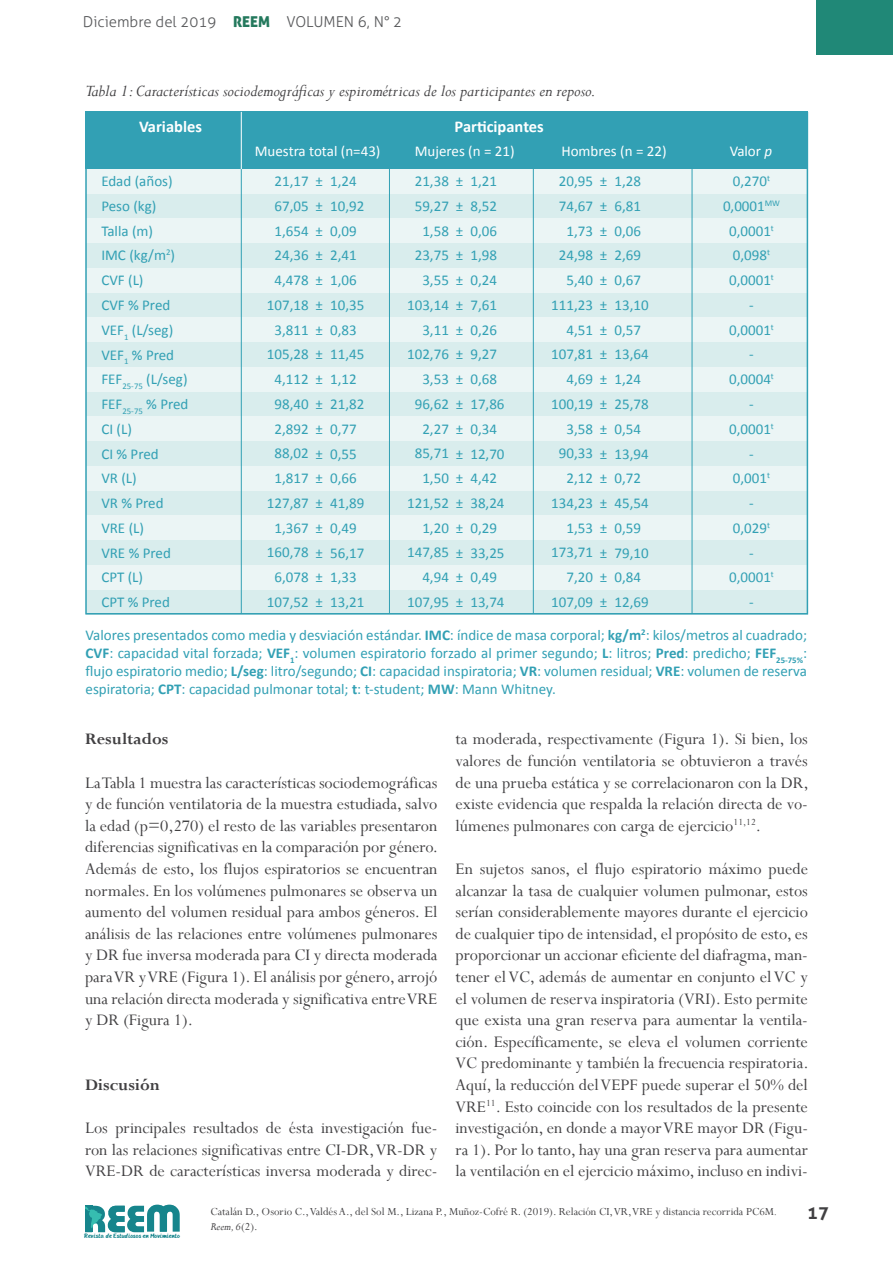
<style>
.page{position:relative;width:893px;height:1263px;background:#fff}
.page>*{position:absolute;margin:0;border:0;box-sizing:border-box;transform-origin:0 0}
.t1{font:18px/21.6px "Perpetua";color:#414042;text-align:justify}
.t2{font:italic 18px "Perpetua";color:#414042}
.t3{font:700 18px "Perpetua";color:#414042}
.t4{font:700 18px "Aller";color:#414042}
.t5{font:700 16.5px "Calibri";color:#fff}
.t6{font:15px/24.8px "Calibri";color:#32a0b4;text-align:justify}
.t7{font:15px "Calibri";color:#fff}
.t8{font:300 15px "Aller";color:#58595b}
.t9{font:12px/14.4px "Perpetua";color:#414042}
.t10{font:6.45px "HANDYHANDY";color:#16858c}
.s1{font-family:"Aller Display";font-weight:400;color:#24795d}
.s2{font-style:italic}
.s3{font-weight:700}
</style>
<div class="page">
<div style="left:816px;top:0;width:77px;height:54px;background:#208877"></div>
<svg style="left:85px;top:1204px;width:95px;height:28px"></svg>
<div style="left:86px;top:194px;width:721px;height:25px;background:#d9eded"></div>
<div style="left:86px;top:392px;width:721px;height:24px;background:#d9eded"></div>
<div style="left:86px;top:293px;width:721px;height:25px;background:#d9eded"></div>
<div style="left:86px;top:491px;width:721px;height:24px;background:#d9eded"></div>
<div style="left:86px;top:243px;width:721px;height:25px;background:#d9eded"></div>
<div style="left:86px;top:441px;width:721px;height:25px;background:#d9eded"></div>
<div style="left:86px;top:342px;width:721px;height:25px;background:#d9eded"></div>
<div style="left:86px;top:540px;width:721px;height:25px;background:#d9eded"></div>
<div style="left:86px;top:590px;width:721px;height:24px;background:#d9eded"></div>
<div style="left:86px;top:169px;width:721px;height:25px;background:#ebf5f5"></div>
<div style="left:86px;top:367px;width:721px;height:25px;background:#ebf5f5"></div>
<div style="left:86px;top:268px;width:721px;height:25px;background:#ebf5f5"></div>
<div style="left:86px;top:466px;width:721px;height:25px;background:#ebf5f5"></div>
<div style="left:86px;top:219px;width:721px;height:24px;background:#ebf5f5"></div>
<div style="left:86px;top:416px;width:721px;height:25px;background:#ebf5f5"></div>
<div style="left:86px;top:318px;width:721px;height:24px;background:#ebf5f5"></div>
<div style="left:86px;top:515px;width:721px;height:25px;background:#ebf5f5"></div>
<div style="left:86px;top:565px;width:721px;height:25px;background:#ebf5f5"></div>
<div style="left:85px;top:112px;width:723px;height:57px;background:#32a0b4"></div>
<hr style="left:241px;top:166px;width:1px;height:448px;background:#32a0b4">
<hr style="left:241px;top:112px;width:1px;height:57px;background:#fff">
<hr style="left:692px;top:166px;width:1px;height:448px;background:#32a0b4">
<hr style="left:533px;top:166px;width:1px;height:448px;background:#32a0b4">
<hr style="left:389px;top:166px;width:1px;height:448px;background:#32a0b4">
<p class="t8" style="left:83px;top:13px;width:321px">Diciembre del 2019 <span class="s1">REEM</span> VOLUMEN 6, N° 2</p>
<p class="t2" style="left:85px;top:80px;width:512px">Tabla 1: Características sociodemográficas y espirométricas de los participantes en reposo.</p>
<p class="t5" style="left:139px;top:116px;width:64px">Variables</p>
<p class="t5" style="left:455px;top:116px;width:91px">Participantes</p>
<p class="t7" style="left:415px;top:141px;width:101px">Mujeres (n = 21)</p>
<p class="t7" style="left:561px;top:141px;width:107px">Hombres (n = 22)</p>
<p class="t7" style="left:730px;top:141px;width:44px">Valor <span class="s2">p</span></p>
<p class="t7" style="left:255px;top:141px;width:127px">Muestra total (n=43)</p>
<p class="t6" style="left:101px;top:169px;width:89px;text-align:left">Edad (años)<br>Peso (kg)<br>Talla (m)<br>IMC (kg/m<sup>2</sup>)<br>CVF (L)<br>CVF % Pred<br>VEF<sub>1</sub> (L/seg)<br>VEF<sub>1</sub> % Pred<br>FEF<sub>25-75</sub> (L/seg)<br>FEF<sub>25-75</sub> % Pred<br>CI (L)<br>CI % Pred<br>VR (L)<br>VR % Pred<br>VRE (L)<br>VRE % Pred<br>CPT (L)<br>CPT % Pred</p>
<p class="t6" style="left:551px;top:169px;width:43px;text-align:right">20,95<br>74,67<br>1,73<br>24,98<br>5,40<br>111,23<br>4,51<br>107,81<br>4,69<br>100,19<br>3,58<br>90,33<br>2,12<br>134,23<br>1,53<br>173,71<br>7,20<br>107,09</p>
<p class="t6" style="left:614px;top:169px;width:36px;text-align:left">1,28<br>6,81<br>0,06<br>2,69<br>0,67<br>13,10<br>0,57<br>13,64<br>1,24<br>25,78<br>0,54<br>13,94<br>0,72<br>45,54<br>0,59<br>79,10<br>0,84<br>12,69</p>
<p class="t6" style="left:723px;top:169px;width:59px;text-align:center">0,270<sup>t<br></sup>0,0001<sup>MW<br></sup>0,0001<sup>t<br></sup>0,098<sup>t<br></sup>0,0001<sup>t<br></sup>-<br>0,0001<sup>t<br></sup>-<br>0,0004<sup>t<br></sup>-<br>0,0001<sup>t<br></sup>-<br>0,001<sup>t<br></sup>-<br>0,029<sup>t<br></sup>-<br>0,0001<sup>t<br></sup>-</p>
<p class="t6" style="left:407px;top:169px;width:43px;text-align:right">21,38<br>59,27<br>1,58<br>23,75<br>3,55<br>103,14<br>3,11<br>102,76<br>3,53<br>96,62<br>2,27<br>85,71<br>1,50<br>121,52<br>1,20<br>147,85<br>4,94<br>107,95</p>
<p class="t6" style="left:470px;top:169px;width:36px;text-align:left">1,21<br>8,52<br>0,06<br>1,98<br>0,24<br>7,61<br>0,26<br>9,27<br>0,68<br>17,86<br>0,34<br>12,70<br>4,42<br>38,24<br>0,29<br>33,25<br>0,49<br>13,74</p>
<p class="t6" style="left:600px;top:169px;width:9px">± ± ± ± ± ± ± ± ± ± ± ± ± ± ± ± ± ±</p>
<p class="t6" style="left:267px;top:169px;width:43px;text-align:center">21,17<br>67,05<br>1,654<br>24,36<br>4,478<br>107,18<br>3,811<br>105,28<br>4,112<br>98,40<br>2,892<br>88,02<br>1,817<br>127,87<br>1,367<br>160,78<br>6,078<br>107,52</p>
<p class="t6" style="left:330px;top:169px;width:36px;text-align:left">1,24<br>10,92<br>0,09<br>2,41<br>1,06<br>10,35<br>0,83<br>11,45<br>1,12<br>21,82<br>0,77<br>0,55<br>0,66<br>41,89<br>0,49<br>56,17<br>1,33<br>13,21</p>
<p class="t6" style="left:456px;top:169px;width:9px">± ± ± ± ± ± ± ± ± ± ± ± ± ± ± ± ± ±</p>
<p class="t6" style="left:315px;top:169px;width:9px">± ± ± ± ± ± ± ± ± ± ± ± ± ± ± ± ± ±</p>
<p class="t6" style="left:86px;top:626px;width:723px;line-height:18px">Valores presentados como media y desviación estándar. <span class="s3">IMC</span>: índice de masa corporal; <span class="s3">kg/m</span><sup>2</sup>: kilos/metros al cuadrado; <span class="s3">CVF</span>: capacidad vital forzada; <span class="s3">VEF</span><sub>1</sub>: volumen espiratorio forzado al primer segundo; <span class="s3">L</span>: litros; <span class="s3">Pred</span>: predicho; <span class="s3">FEF</span><sub>25-75%</sub>: flujo espiratorio medio; <span class="s3">L/seg</span>: litro/segundo; <span class="s3">CI</span>: capacidad inspiratoria; <span class="s3">VR</span>: volumen residual; <span class="s3">VRE</span>: volumen de reserva espiratoria; <span class="s3">CPT</span>: capacidad pulmonar total; <span class="s3">t</span>: t-student; <span class="s3">MW</span>: Mann Whitney.</p>
<p class="t3" style="left:85px;top:728px;width:85px">Resultados</p>
<p class="t1" style="left:85px;top:771px;width:355px">La Tabla 1 muestra las características sociodemográficas y de función ventilatoria de la muestra estudiada, salvo la edad (p=0,270) el resto de las variables presentaron diferencias significativas en la comparación por género.<br>Además de esto, los flujos espiratorios se encuentran normales. En los volúmenes pulmonares se observa un aumento del volumen residual para ambos géneros. El análisis de las relaciones entre volúmenes pulmonares y DR fue inversa moderada para CI y directa moderada para VR y VRE (Figura 1). El análisis por género, arrojó una relación directa moderada y significativa entre VRE y DR (Figura 1).</p>
<p class="t3" style="left:85px;top:1073px;width:77px">Discusión</p>
<p class="t1" style="left:85px;top:1117px;width:354px">Los principales resultados de ésta investigación fue&shy;ron las relaciones significativas entre CI-DR, VR-DR y VRE-DR de características inversa moderada y direc-</p>
<p class="t1" style="left:455px;top:728px;width:355px">ta moderada, respectivamente (Figura 1). Si bien, los valores de función ventilatoria se obtuvieron a través de una prueba estática y se correlacionaron con la DR, existe evidencia que respalda la relación directa de vo&shy;lúmenes pulmonares con carga de ejercicio<sup>11,12</sup>.</p>
<p class="t1" style="left:455px;top:858px;width:355px">En sujetos sanos, el flujo espiratorio máximo puede alcanzar la tasa de cualquier volumen pulmonar, estos serían considerablemente mayores durante el ejercicio de cualquier tipo de intensidad, el propósito de esto, es proporcionar un accionar eficiente del diafragma, man&shy;tener el VC, además de aumentar en conjunto el VC y el volumen de reserva inspiratoria (VRI). Esto permite que exista una gran reserva para aumentar la ventila&shy;ción. Específicamente, se eleva el volumen corriente VC predominante y también la frecuencia respiratoria.<br>Aquí, la reducción del VEPF puede superar el 50% del VRE<sup>11</sup>. Esto coincide con los resultados de la presente investigación, en donde a mayor VRE mayor DR (Figu&shy;ra 1). Por lo tanto, hay una gran reserva para aumentar la ventilación en el ejercicio máximo, incluso en indivi-</p>
<p class="t10" style="left:84px;top:1233px;width:97px">Revista de Estudiosos en Movimiento</p>
<p class="t9" style="left:210px;top:1204px;width:568px">Catalán D., Osorio C., Valdés A., del Sol M., Lizana P., Muñoz-Cofré R. (2019). Relación CI, VR, VRE y distancia recorrida PC6M<span class="s2">.<br>Reem, 6</span>(2).</p>
<p class="t4" style="left:807px;top:1201px;width:23px">17</p>
</div>
